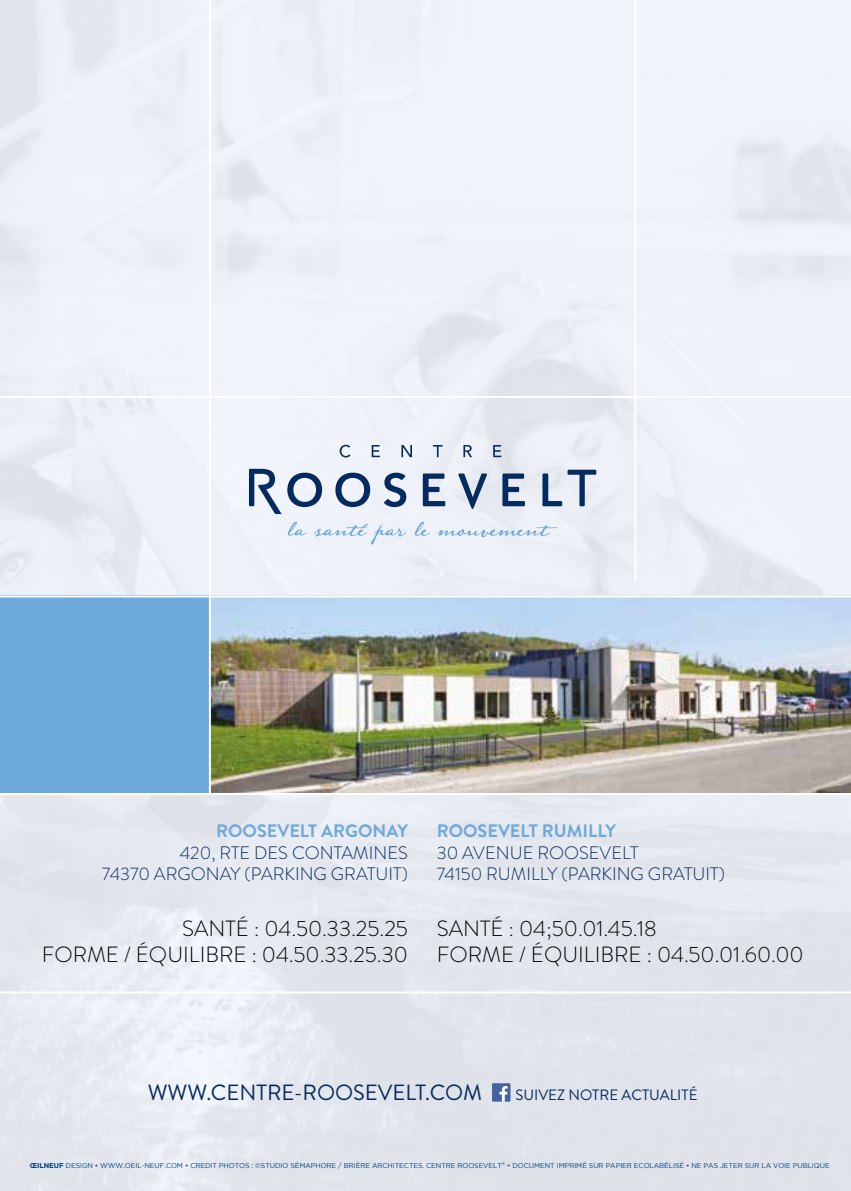
<style>
.page{position:relative;width:851px;height:1191px;background:#fff}
.page>*{position:absolute;margin:0;border:0;box-sizing:border-box;transform-origin:0 0}
.t1{font:300 22px/26.4px "Brandon Grotesque";color:#000;text-align:right}
.t2{font:22px "Brandon Grotesque";color:#042b5f}
.t3{font:300 18px/21.6px "Brandon Grotesque";color:#042b5f;text-align:right}
.t4{font:700 18px "Brandon Grotesque";color:#6ea9dc}
.t5{font:15px "Brandon Grotesque";color:#042b5f}
.t6{font:7px "Gotham";letter-spacing:-.01em;color:#023f86}
.s1{font-weight:700}
</style>
<div class="page">
<svg style="left:339px;top:445px;width:11px;height:12px"></svg>
<svg style="left:371px;top:445px;width:9px;height:12px"></svg>
<svg style="left:401px;top:445px;width:11px;height:12px"></svg>
<svg style="left:433px;top:445px;width:9px;height:12px"></svg>
<svg style="left:463px;top:445px;width:9px;height:12px"></svg>
<svg style="left:493px;top:445px;width:8px;height:12px"></svg>
<svg style="left:287px;top:472px;width:35px;height:35px"></svg>
<svg style="left:335px;top:472px;width:35px;height:35px"></svg>
<svg style="left:423px;top:473px;width:22px;height:33px"></svg>
<svg style="left:502px;top:473px;width:23px;height:33px"></svg>
<svg style="left:542px;top:470px;width:54px;height:36px;background:#a7b5c8"></svg>
<svg style="left:458px;top:473px;width:29px;height:36px"></svg>
<svg style="left:249px;top:469px;width:32px;height:45px"></svg>
<svg style="left:384px;top:472px;width:22px;height:35px"></svg>
<svg style="left:287px;top:522px;width:20px;height:14px"></svg>
<svg style="left:314px;top:523px;width:92px;height:22px"></svg>
<svg style="left:414px;top:522px;width:16px;height:14px"></svg>
<svg style="left:437px;top:525px;width:120px;height:12px"></svg>
<img style="left:211px;top:597px;width:639px;height:196px">
<div style="left:0;top:595px;width:210px;height:199px;background:#6ea9dc"></div>
<hr style="left:209px;top:0;width:2px;height:794px;background:#fff">
<hr style="left:0;top:793px;width:850px;height:2px;background:#fff">
<hr style="left:0;top:595px;width:850px;height:2px;background:#fff">
<div style="left:492px;top:1083px;width:18px;height:18px;background:#4362a2"></div>
<svg style="left:499px;top:1086px;width:8px;height:15px"></svg>
<h2 class="t4" style="left:216px;top:818px;width:193px">ROOSEVELT ARGONAY</h2>
<h2 class="t3" style="left:102px;top:841px;width:307px">420, RTE DES CONTAMINES<br>74370 ARGONAY (PARKING GRATUIT)</h2>
<h1 class="t1" style="left:42px;top:915px;width:367px">SANTÉ : 04.50.33.25.25<br>FORME / ÉQUILIBRE : 04.50.33.25.30</h1>
<h2 class="t4" style="left:437px;top:818px;width:181px">ROOSEVELT RUMILLY</h2>
<h2 class="t3" style="left:437px;top:841px;width:289px;text-align:left">30 AVENUE ROOSEVELT<br>74150 RUMILLY (PARKING GRATUIT)</h2>
<h1 class="t1" style="left:437px;top:915px;width:368px;text-align:left">SANTÉ : 04;50.01.45.18<br>FORME / ÉQUILIBRE : 04.50.01.60.00</h1>
<h1 class="t2" style="left:148px;top:1077px;width:336px">WWW.CENTRE-ROOSEVELT.COM</h1>
<h3 class="t5" style="left:515px;top:1084px;width:184px">SUIVEZ NOTRE ACTUALITÉ</h3>
<p class="t6" style="left:30px;top:1161px;width:801px"><span class="s1">ŒILNEUF</span> DESIGN • WWW.OEIL-NEUF.COM • CREDIT PHOTOS : ©STUDIO SÉMAPHORE / BRIÈRE ARCHITECTES. CENTRE ROOSEVELT<sup>®</sup> • DOCUMENT IMPRIMÉ SUR PAPIER ECOLABÉLISÉ • NE PAS JETER SUR LA VOIE PUBLIQUE</p>
</div>
